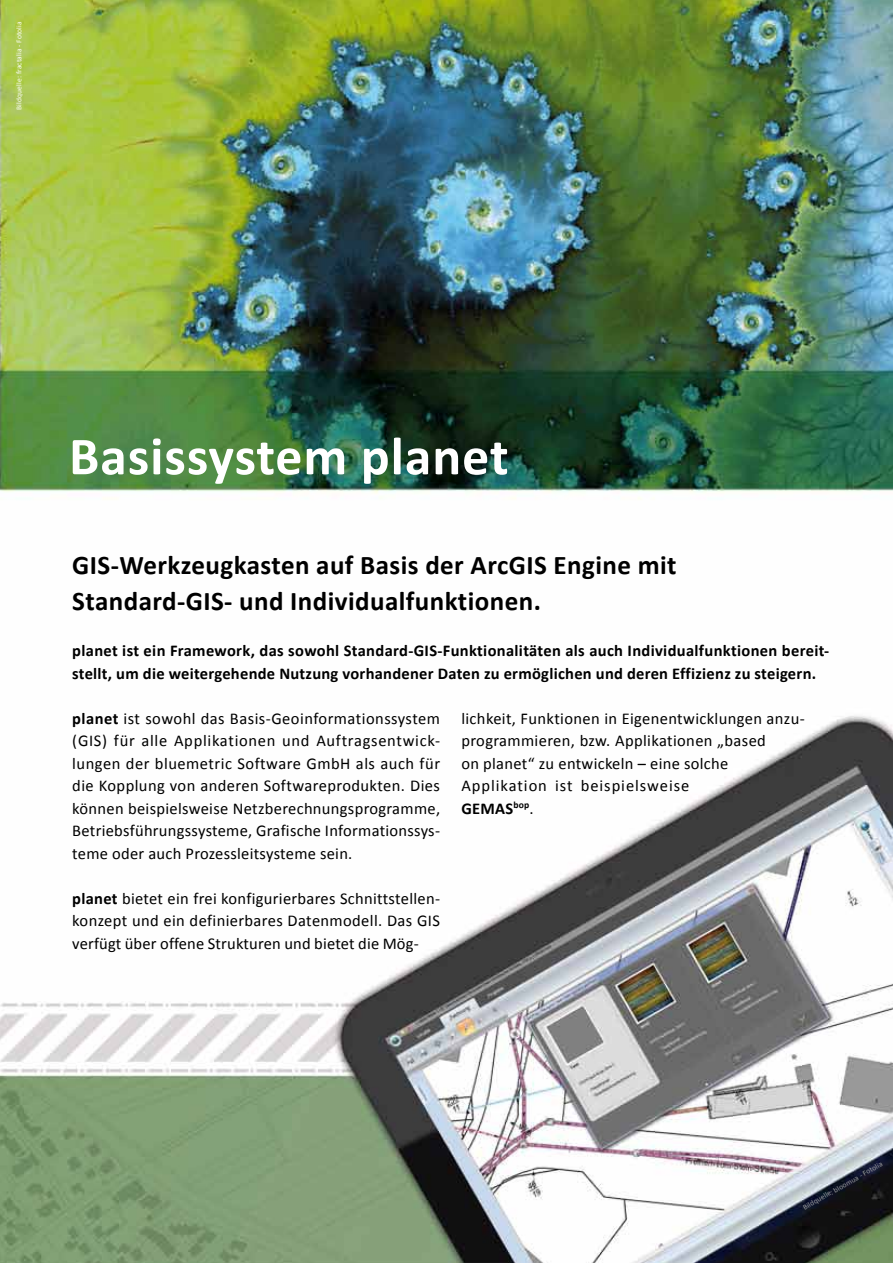
<style>
.page{position:relative;width:893px;height:1263px;background:#fff}
.page>*{position:absolute;margin:0;border:0;box-sizing:border-box;transform-origin:0 0}
.t1{font:700 54px "Calibri";letter-spacing:.015em;color:#fff}
.t2{font:700 27px/36px "Calibri";letter-spacing:.015em;color:#000}
.t3{font:16.5px/22.5px "Calibri";letter-spacing:.015em;color:#000;text-align:justify}
.t4{font:700 16.5px/22.5px "Calibri";letter-spacing:.015em;color:#000}
.t5{font:7.5px "Calibri";letter-spacing:.015em;color:#fff}
.t6{font:7.5px "Calibri";color:#9c9e9f}
.s1{font-weight:700}
</style>
<div class="page">
<img style="left:0;top:0;width:893px;height:1263px">
<p class="t5" style="left:14px;top:110px;width:90px;rotate:-90deg">Bildquelle: fractalia - Fotolia</p>
<h2 class="t1" style="left:69px;top:422px;width:441px">Basissystem planet</h2>
<h2 class="t2" style="left:72px;top:547px;width:606px">GIS-Werkzeugkasten auf Basis der ArcGIS Engine mit<br>Standard-GIS- und Individualfunktionen.</h2>
<p class="t4" style="left:72px;top:640px;width:758px">planet ist ein Framework, das sowohl Standard-GIS-Funktionalitäten als auch Individualfunktionen bereit&shy;stellt, um die weitergehende Nutzung vorhandener Daten zu ermöglichen und deren Effizienz zu steigern.</p>
<p class="t3" style="left:72px;top:707px;width:369px"><span class="s1">planet</span> ist sowohl das Basis-Geoinformationssystem (GIS) für alle Applikationen und Auftragsentwick&shy;lungen der bluemetric Software GmbH als auch für die Kopplung von anderen Softwareprodukten. Dies können beispielsweise Netzberechnungsprogramme, Betriebsführungssysteme, Grafische Informationssys&shy;teme oder auch Prozessleitsysteme sein.</p>
<p class="t3" style="left:72px;top:887px;width:369px"><span class="s1">planet</span> bietet ein frei konfigurierbares Schnittstellen&shy;konzept und ein definierbares Datenmodell. Das GIS verfügt über offene Strukturen und bietet die Mög-</p>
<p class="t3" style="left:461px;top:707px;width:345px;text-align:left">lichkeit, Funktionen in Eigenentwicklungen anzu&shy;programmieren, bzw. Applikationen „based<br>on planet“ zu entwickeln – eine solche Applikation ist beispielsweise<br><span class="s1">GEMAS</span><sup>bop</sup>.</p>
<p class="t6" style="left:801px;top:1204px;width:92px;rotate:-30deg">Bildquelle: bloomua - Fotolia</p>
</div>
